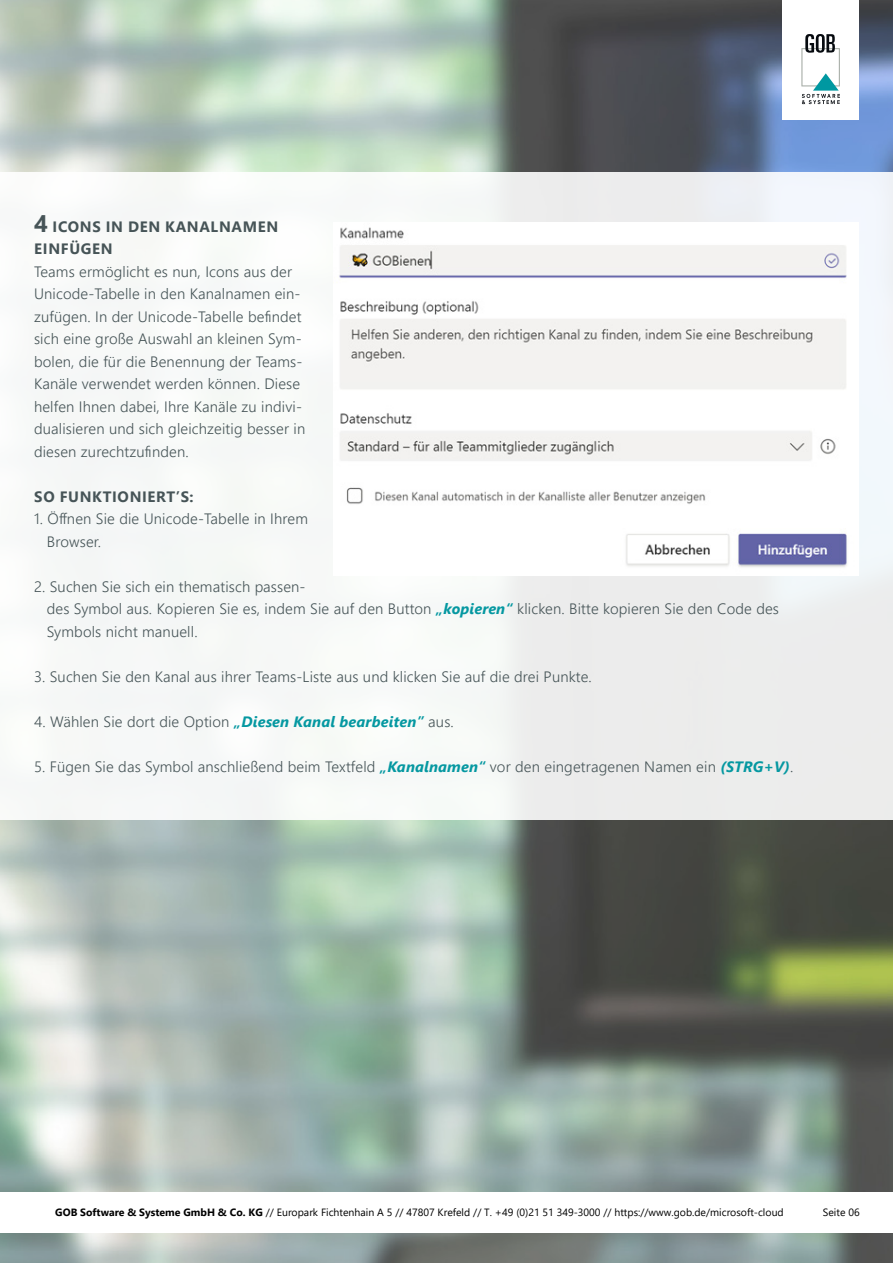
<style>
.page{position:relative;width:893px;height:1263px;background:#fff}
.page>*{position:absolute;margin:0;border:0;box-sizing:border-box;transform-origin:0 0}
.t1{font:300 15px/22.5px "Segoe UI";letter-spacing:.01em;color:#465457}
.t2{font:700 15px/22.5px "Segoe UI";letter-spacing:.045em;color:#465457}
.t3{font:10.5px "Segoe UI";color:#000}
.s1{font-size:24px}
.s2{font-weight:700;font-style:italic;color:#0598a1}
.s3{font-weight:700}
</style>
<div class="page">
<img style="left:0;top:0;width:893px;height:1263px">
<div style="left:0;top:172px;width:893px;height:648px;background:#f6f8f7"></div>
<div style="left:0;top:1192px;width:893px;height:40px;background:#fff"></div>
<div style="left:782px;top:0;width:77px;height:119px;background:#fff"></div>
<svg style="left:801px;top:34px;width:39px;height:70px"></svg>
<img style="left:339px;top:227px;width:508px;height:340px">
<p class="t2" style="left:34px;top:214px;width:246px"><span class="s1">4</span> ICONS IN DEN KANALNAMEN<br>EINFÜGEN</p>
<p class="t1" style="left:34px;top:258px;width:273px">Teams ermöglicht es nun, Icons aus der Unicode-Tabelle in den Kanalnamen ein&shy;zufügen. In der Unicode-Tabelle befindet sich eine große Auswahl an kleinen Sym&shy;bolen, die für die Benennung der Teams-Kanäle verwendet werden können. Diese helfen Ihnen dabei, Ihre Kanäle zu indivi&shy;dualisieren und sich gleichzeitig besser in diesen zurechtzufinden.</p>
<p class="t2" style="left:34px;top:484px;width:161px">SO FUNKTIONIERT’S:</p>
<p class="t1" style="left:47px;top:506px;width:263px;text-indent:-13px">1. Öffnen Sie die Unicode-Tabelle in Ihrem<br>Browser.</p>
<p class="t1" style="left:47px;top:573px;width:734px;text-indent:-13px">2. Suchen Sie sich ein thematisch passen-<br>des Symbol aus. Kopieren Sie es, indem Sie auf den Button <span class="s2">„kopieren“</span> klicken. Bitte kopieren Sie den Code des<br>Symbols nicht manuell.</p>
<p class="t1" style="left:34px;top:663px;width:559px">3. Suchen Sie den Kanal aus ihrer Teams-Liste aus und klicken Sie auf die drei Punkte.</p>
<p class="t1" style="left:34px;top:708px;width:421px">4. Wählen Sie dort die Option <span class="s2">„Diesen Kanal bearbeiten”</span> aus.</p>
<p class="t1" style="left:34px;top:753px;width:761px">5. Fügen Sie das Symbol anschließend beim Textfeld <span class="s2">„Kanalnamen“</span> vor den eingetragenen Namen ein <span class="s2">(STRG+V)</span>.</p>
<p class="t3" style="left:55px;top:1202px;width:730px"><span class="s3">GOB Software &amp; Systeme GmbH &amp; Co. KG</span> // Europark Fichtenhain A 5 // 47807 Krefeld // T. +49 (0)21 51 349-3000 // https://www.gob.de/microsoft-cloud</p>
<p class="t3" style="left:823px;top:1202px;width:38px">Seite 06</p>
</div>
